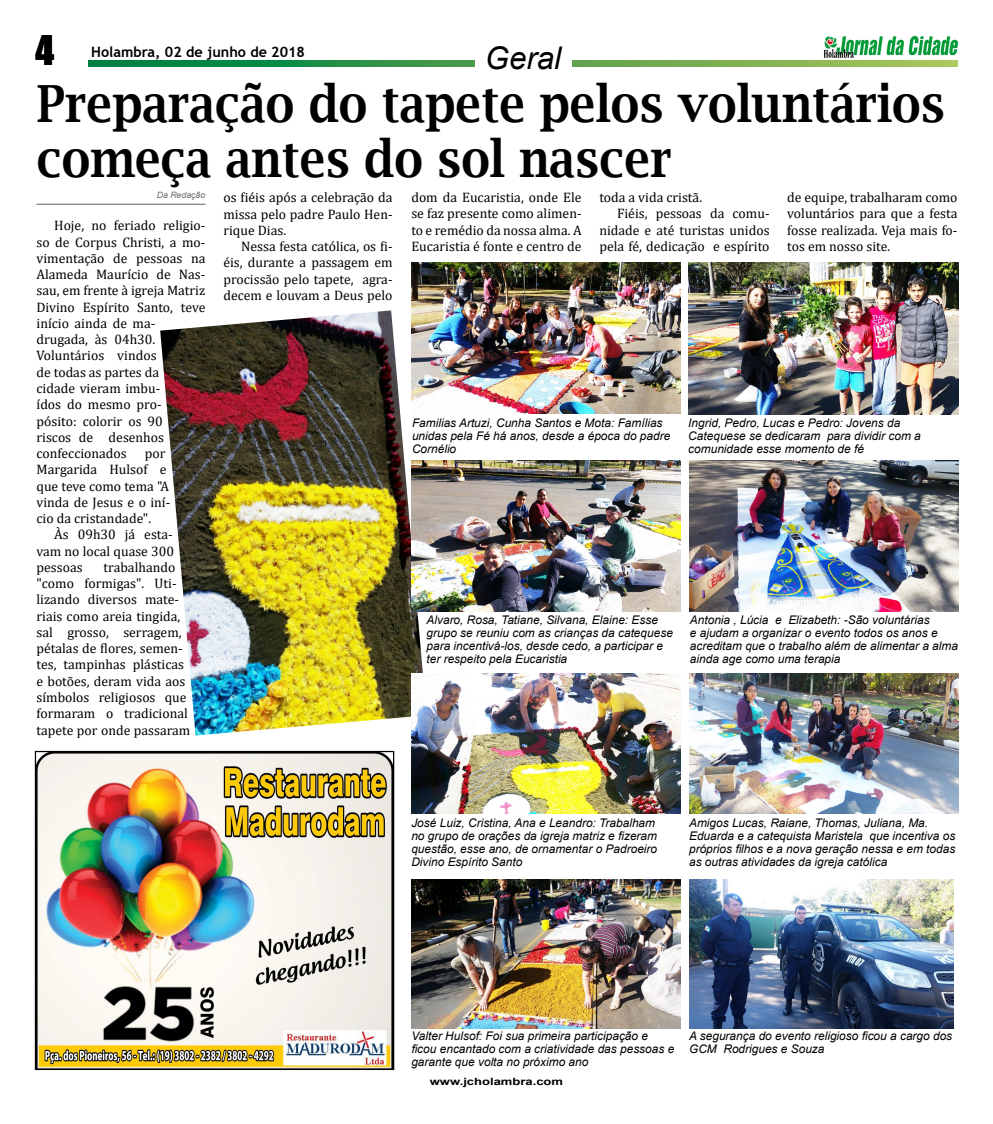
<style>
.page{position:relative;width:993px;height:1124px;background:#fff}
.page>*{position:absolute;margin:0;border:0;box-sizing:border-box;transform-origin:0 0}
.t1{font:600 51.25px/55px "Lucida Bright";color:#000;scale:.9 1}
.t2{font:37.5px "Impact";color:#000}
.t3{font:italic 31.25px "Arial";color:#000}
.t4{font:700 14.38px "Trebuchet MS";color:#000}
.t5{font:13.75px/16.2px "Cambria";color:#000;text-align:justify}
.t6{font:italic 11.88px/13.1px "Arial";color:#000}
.t7{font:700 10px "Arial";color:#000;scale:1.3 1}
.t8{font:italic 8.75px "Arial";color:#6d6e71}
</style>
<div class="page">
<svg style="left:89px;top:60px;width:868px;height:7px;background:#4fa04e"></svg>
<img style="left:823px;top:35px;width:135px;height:23px">
<div style="left:474px;top:40px;width:97px;height:35px;background:#fff"></div>
<img style="left:160px;top:310px;width:266px;height:425px">
<hr style="left:36px;top:204px;width:169px;height:1px;background:#808285">
<img style="left:689px;top:460px;width:269px;height:151px">
<img style="left:688px;top:262px;width:270px;height:152px">
<img style="left:411px;top:460px;width:269px;height:151px">
<img style="left:411px;top:262px;width:269px;height:152px">
<img style="left:411px;top:673px;width:269px;height:140px">
<img style="left:689px;top:673px;width:268px;height:140px">
<img style="left:411px;top:879px;width:269px;height:149px">
<img style="left:689px;top:879px;width:264px;height:149px">
<img style="left:37px;top:752px;width:355px;height:315px">
<div style="left:35px;top:750px;width:359px;height:319px;border:1px solid #000"></div>
<h2 class="t2" style="left:35px;top:21px;width:20px">4</h2>
<p class="t4" style="left:91px;top:43px;width:215px">Holambra, 02 de junho de 2018</p>
<h3 class="t3" style="left:484px;top:38px;width:78px">Geral</h3>
<h1 class="t1" style="left:37px;top:76px;width:1010px">Preparação do tapete pelos voluntários começa antes do sol nascer</h1>
<p class="t8" style="left:157px;top:189px;width:50px">Da Redação</p>
<p class="t5" style="left:36px;top:217px;width:170px;text-align:left;text-indent:18px">Hoje, no feriado religio&shy;so de Corpus Christi, a mo&shy;vimentação de pessoas na<br>Alameda Maurício de Nas&shy;sau, em frente à igreja Matriz<br>Divino Espírito Santo, teve início ainda de ma&shy;drugada, às 04h30.<br>Voluntários vindos<br>de todas as partes da<br>cidade vieram imbu-<br>ídos do mesmo pro-<br>pósito: colorir os 90<br>riscos de desenhos confeccionados</p>
<p class="t5" style="left:36px;top:445px;width:135px;text-align:left;text-indent:108px">por<br>Margarida Hulsof e que teve como tema "A vinda de Jesus e o iní&shy;cio da cristandade".</p>
<p class="t5" style="left:36px;top:526px;width:139px;text-indent:18px">Às 09h30 já esta&shy;vam no local quase 300 pessoas</p>
<p class="t5" style="left:36px;top:559px;width:155px;text-align:left;text-indent:67px">trabalhando "como formigas". Uti&shy;lizando diversos mate&shy;riais como areia tingida, sal grosso, serragem, pétalas de flores, semen&shy;tes, tampinhas plásticas e botões, deram vida aos símbolos religiosos que formaram o tradicional tapete por onde passaram</p>
<p class="t5" style="left:223px;top:189px;width:171px">os fiéis após a celebração da missa pelo padre Paulo Hen&shy;rique Dias.</p>
<p class="t5" style="left:223px;top:238px;width:171px;text-indent:18px">Nessa festa católica, os fi&shy;éis, durante a passagem em procissão pelo tapete, agra&shy;decem e louvam a Deus pelo</p>
<p class="t5" style="left:411px;top:189px;width:172px">dom da Eucaristia, onde Ele se faz presente como alimen&shy;to e remédio da nossa alma. A Eucaristia é fonte e centro de</p>
<p class="t5" style="left:599px;top:189px;width:104px">toda a vida cristã.</p>
<p class="t5" style="left:617px;top:205px;width:154px">Fiéis, pessoas da comu-</p>
<p class="t5" style="left:599px;top:222px;width:172px">nidade e até turistas unidos</p>
<p class="t5" style="left:599px;top:238px;width:172px">pela fé, dedicação e espírito</p>
<p class="t5" style="left:787px;top:189px;width:172px">de equipe, trabalharam como voluntários para que a festa fosse realizada. Veja mais fo&shy;tos em nosso site.</p>
<p class="t6" style="left:412px;top:416px;width:260px">Familias Artuzi, Cunha Santos e Mota: Famílias unidas pela Fé há anos, desde a época do padre<br>Cornélio</p>
<p class="t6" style="left:688px;top:416px;width:234px">Ingrid, Pedro, Lucas e Pedro: Jovens da<br>Catequese se dedicaram para dividir com a comunidade esse momento de fé</p>
<p class="t6" style="left:426px;top:613px;width:248px">Alvaro, Rosa, Tatiane, Silvana, Elaine: Esse grupo se reuniu com as crianças da catequese para incentivá-los, desde cedo, a participar e ter respeito pela Eucaristia</p>
<p class="t6" style="left:689px;top:613px;width:269px">Antonia , Lúcia e Elizabeth: -São voluntárias<br>e ajudam a organizar o evento todos os anos e acreditam que o trabalho além de alimentar a alma ainda age como uma terapia</p>
<p class="t6" style="left:411px;top:815px;width:247px">José Luiz, Cristina, Ana e Leandro: Trabalham no grupo de orações da igreja matriz e fizeram questão, esse ano, de ornamentar o Padroeiro Divino Espírito Santo</p>
<p class="t6" style="left:688px;top:815px;width:267px">Amigos Lucas, Raiane, Thomas, Juliana, Ma.<br>Eduarda e a catequista Maristela que incentiva os próprios filhos e a nova geração nessa e em todas as outras atividades da igreja católica</p>
<p class="t6" style="left:411px;top:1029px;width:264px">Valter Hulsof: Foi sua primeira participação e ficou encantado com a criatividade das pessoas e garante que volta no próximo ano</p>
<p class="t6" style="left:688px;top:1029px;width:264px">A segurança do evento religioso ficou a cargo dos<br>GCM Rodrigues e Souza</p>
<p class="t7" style="left:429px;top:1074px;width:104px">www.jcholambra.com</p>
</div>
